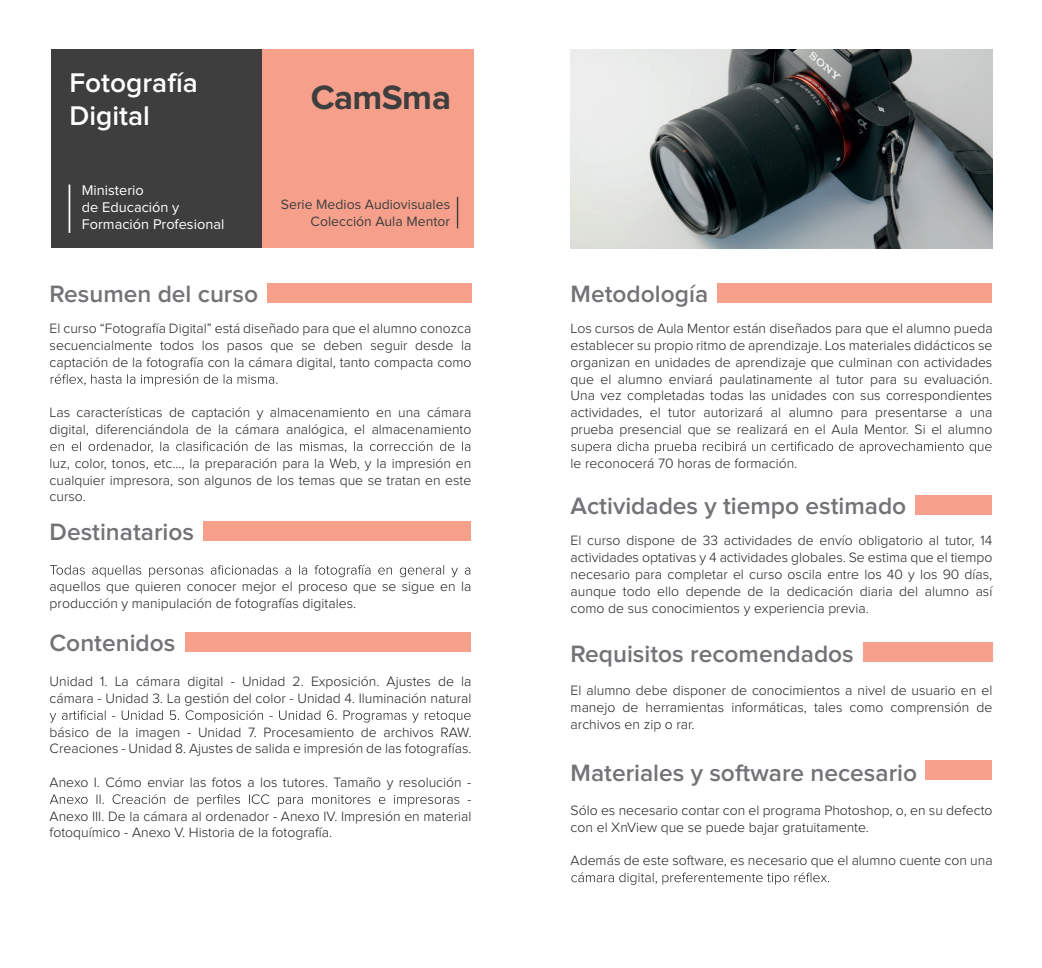
<style>
.page{position:relative;width:1042px;height:968px;background:#fff}
.page>*{position:absolute;margin:0;border:0;box-sizing:border-box;transform-origin:0 0}
.t1{font:700 35px "Proxima Nova";letter-spacing:-.02em;color:#3e3e3f}
.t2{font:600 28px/33.6px "Proxima Nova";color:#fff}
.t3{font:28px "Proxima Nova";color:#fff}
.t4{font:600 24.5px "Proxima Nova";color:#727376}
.t5{font:14.53px/17px "Proxima Nova";color:#fff}
.t6{font:300 14px/16.8px "Proxima Nova";color:#231f20}
.t7{font:14px/16.8px "Proxima Nova";color:#3e3e3f;text-align:right}
.t8{font:14px "Proxima Nova";color:#fff}
</style>
<div class="page">
<svg style="left:51px;top:374px;width:226px;height:12px"></svg>
<svg style="left:50px;top:441px;width:420px;height:11px"></svg>
<svg style="left:571px;top:441px;width:420px;height:12px"></svg>
<svg style="left:571px;top:872px;width:258px;height:12px"></svg>
<svg style="left:50px;top:564px;width:420px;height:13px"></svg>
<svg style="left:50px;top:710px;width:420px;height:12px"></svg>
<svg style="left:50px;top:794px;width:421px;height:12px"></svg>
<img style="left:570px;top:50px;width:422px;height:198px">
<div style="left:267px;top:283px;width:204px;height:19px;background:#f6a08b"></div>
<div style="left:717px;top:283px;width:275px;height:19px;background:#f6a08b"></div>
<div style="left:862px;top:642px;width:130px;height:20px;background:#f6a08b"></div>
<div style="left:925px;top:760px;width:67px;height:20px;background:#f6a08b"></div>
<div style="left:915px;top:495px;width:77px;height:19px;background:#f6a08b"></div>
<div style="left:203px;top:521px;width:268px;height:19px;background:#f6a08b"></div>
<div style="left:186px;top:632px;width:285px;height:19px;background:#f6a08b"></div>
<div style="left:261px;top:50px;width:212px;height:198px;background:#f6a08b"></div>
<div style="left:51px;top:50px;width:211px;height:198px;background:#3e3e3f"></div>
<hr style="left:457px;top:197px;width:1px;height:31px;background:#3e3e3f">
<hr style="left:69px;top:184px;width:1px;height:49px;background:#fff">
<h2 class="t2" style="left:69px;top:67px;width:130px">Fotografía<br>Digital</h2>
<h2 class="t3" style="left:115px;top:103px;width:29px">tal</h2>
<p class="t8" style="left:82px;top:181px;width:61px">Ministerio</p>
<p class="t8" style="left:82px;top:214px;width:62px">y Deporte</p>
<p class="t5" style="left:82px;top:182px;width:144px">Ministerio<br>de Educación y<br>Formación Profesional</p>
<h1 class="t1" style="left:311px;top:82px;width:142px">CamSma</h1>
<p class="t7" style="left:281px;top:196px;width:171px">Serie Medios Audiovisuales<br>Colección Aula Mentor</p>
<h3 class="t4" style="left:50px;top:283px;width:210px">Resumen del curso</h3>
<h3 class="t4" style="left:570px;top:283px;width:139px">Metodología</h3>
<p class="t6" style="left:50px;top:320px;width:423px;text-align:justify">El curso “Fotografía Digital” está diseñado para que el alumno conozca secuencialmente todos los pasos que se deben seguir desde la captación de la fotografía con la cámara digital, tanto compacta como</p>
<p class="t6" style="left:50px;top:404px;width:423px">Las características de captación y almacenamiento en una cámara digital, diferenciándola de la cámara analógica, el almacenamiento</p>
<p class="t6" style="left:50px;top:455px;width:423px;text-align:justify">luz, color, tonos, etc..., la preparación para la Web, y la impresión en cualquier impresora, son algunos de los temas que se tratan en este curso.</p>
<h3 class="t4" style="left:50px;top:521px;width:146px">Destinatarios</h3>
<p class="t6" style="left:50px;top:578px;width:423px">aquellos que quieren conocer mejor el proceso que se sigue en la producción y manipulación de fotografías digitales.</p>
<h3 class="t4" style="left:50px;top:632px;width:127px">Contenidos</h3>
<p class="t6" style="left:50px;top:673px;width:423px">Unidad 1. La cámara digital - Unidad 2. Exposición. Ajustes de la cámara - Unidad 3. La gestión del color - Unidad 4. Iluminación natural</p>
<p class="t6" style="left:50px;top:723px;width:423px">básico de la imagen - Unidad 7. Procesamiento de archivos RAW.<br>Creaciones - Unidad 8. Ajustes de salida e impresión de las fotografías.</p>
<p class="t6" style="left:50px;top:774px;width:423px">Anexo I. Cómo enviar las fotos a los tutores. Tamaño y resolución -</p>
<p class="t6" style="left:50px;top:807px;width:423px">Anexo III. De la cámara al ordenador - Anexo IV. Impresión en material fotoquímico - Anexo V. Historia de la fotografía.</p>
<p class="t6" style="left:571px;top:320px;width:423px;text-align:justify">Los cursos de Aula Mentor están diseñados para que el alumno pueda establecer su propio ritmo de aprendizaje. Los materiales didácticos se organizan en unidades de aprendizaje que culminan con actividades que el alumno enviará paulatinamente al tutor para su evaluación.<br>Una vez completadas todas las unidades con sus correspondientes actividades, el tutor autorizará al alumno para presentarse a una prueba presencial que se realizará en el Aula Mentor. Si el alumno</p>
<p class="t6" style="left:570px;top:455px;width:228px">le reconocerá 70 horas de formación.</p>
<h3 class="t4" style="left:570px;top:495px;width:337px">Actividades y tiempo estimado</h3>
<p class="t6" style="left:570px;top:532px;width:423px;text-align:justify">El curso dispone de 33 actividades de envío obligatorio al tutor, 14 actividades optativas y 4 actividades globales. Se estima que el tiempo necesario para completar el curso oscila entre los 40 y los 90 días, aunque todo ello depende de la dedicación diaria del alumno así como de sus conocimientos y experiencia previa.</p>
<h3 class="t4" style="left:570px;top:642px;width:285px">Requisitos recomendados</h3>
<p class="t6" style="left:571px;top:682px;width:423px;text-align:justify">El alumno debe disponer de conocimientos a nivel de usuario en el manejo de herramientas informáticas, tales como comprensión de archivos en zip o rar.</p>
<h3 class="t4" style="left:570px;top:761px;width:348px">Materiales y software necesario</h3>
<p class="t6" style="left:571px;top:801px;width:423px">Sólo es necesario contar con el programa Photoshop, o, en su defecto con el XnView que se puede bajar gratuitamente.</p>
<p class="t6" style="left:571px;top:852px;width:423px">Además de este software, es necesario que el alumno cuente con una</p>
</div>
